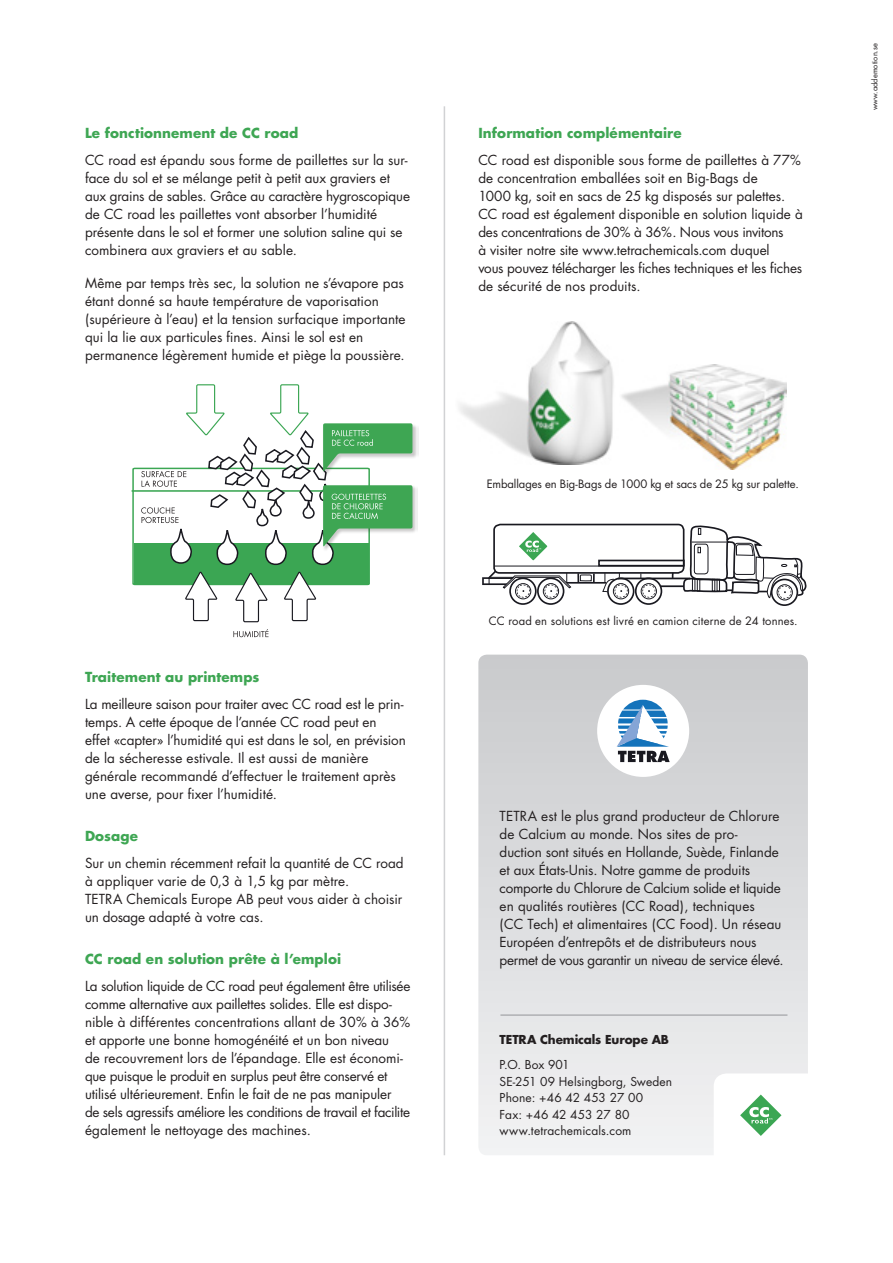
<style>
.page{position:relative;width:893px;height:1263px;background:#fff}
.page>*{position:absolute;margin:0;border:0;box-sizing:border-box;transform-origin:0 0}
.t1{font:13.5px/18px "Futura";letter-spacing:-.005em;color:#231f20}
.t2{font:700 13.5px "Futura";letter-spacing:.005em;color:#3ea653}
.t3{font:12px "Futura";letter-spacing:.01em;color:#231f20}
.t4{font:700 12px "Futura";letter-spacing:-.01em;color:#231f20}
.t5{font:11.25px "Futura";color:#231f20}
.t6{font:7.5px "Futura";color:#231f20}
</style>
<div class="page">
<div style="left:771px;top:579px;width:27px;height:27px;border:2px solid #191920;border-radius:50%"></div>
<div style="left:777px;top:584px;width:16px;height:16px;border:1px solid #191920;border-radius:50%"></div>
<div style="left:635px;top:577px;width:27px;height:28px;border:2px solid #191920;border-radius:50%"></div>
<div style="left:607px;top:577px;width:27px;height:28px;border:2px solid #191920;border-radius:50%"></div>
<div style="left:537px;top:577px;width:27px;height:28px;border:2px solid #191920;border-radius:50%"></div>
<div style="left:509px;top:577px;width:28px;height:28px;border:2px solid #191920;border-radius:50%"></div>
<svg style="left:482px;top:523px;width:325px;height:76px"></svg>
<img style="left:459px;top:322px;width:155px;height:143px">
<img style="left:621px;top:364px;width:165px;height:105px">
<hr style="left:444px;top:106px;width:1px;height:1049px;background:#d1d2d4">
<div style="left:478px;top:655px;width:330px;height:500px;background:linear-gradient(to bottom,#c9cacc,#f2f2f3);border-radius:9px"></div>
<hr style="left:500px;top:1015px;width:287px;height:1px;background:#939598">
<div style="left:597px;top:685px;width:92px;height:92px;background:#fff;border-radius:50%"></div>
<svg style="left:617px;top:700px;width:53px;height:62px"></svg>
<div style="left:714px;top:1073px;width:111px;height:100px;background:#fff;border-radius:13px"></div>
<svg style="left:740px;top:1094px;width:41px;height:42px"></svg>
<svg style="left:233px;top:629px;width:35px;height:8px"></svg>
<div style="left:322px;top:484px;width:96px;height:67px;background:#231f20;opacity:.25"></div>
<div style="left:322px;top:422px;width:96px;height:54px;background:#231f20;opacity:.25"></div>
<svg style="left:132px;top:384px;width:280px;height:238px"></svg>
<p class="t2" style="left:85px;top:124px;width:215px">Le fonctionnement de CC road</p>
<p class="t1" style="left:85px;top:152px;width:324px">CC road est épandu sous forme de paillettes sur la sur-</p>
<p class="t1" style="left:85px;top:170px;width:307px">face du sol et se mélange petit à petit aux graviers et</p>
<p class="t1" style="left:85px;top:188px;width:326px">aux grains de sables. Grâce au caractère hygroscopique de CC road les paillettes vont absorber l’humidité présente dans le sol et former une solution saline qui se combinera aux graviers et au sable.</p>
<p class="t1" style="left:85px;top:275px;width:322px">Même par temps très sec, la solution ne s’évapore pas étant donné sa haute température de vaporisation (supérieure à l’eau) et la tension surfacique importante qui la lie aux particules fines. Ainsi le sol est en permanence légèrement humide et piège la poussière.</p>
<p class="t2" style="left:85px;top:668px;width:176px">Traitement au printemps</p>
<p class="t1" style="left:85px;top:695px;width:320px">La meilleure saison pour traiter avec CC road est le prin-</p>
<p class="t1" style="left:85px;top:713px;width:293px">temps. A cette époque de l’année CC road peut en</p>
<p class="t1" style="left:85px;top:731px;width:322px">effet «capter» l’humidité qui est dans le sol, en prévision de la sécheresse estivale. Il est aussi de manière générale recommandé d’effectuer le traitement après une averse, pour fixer l’humidité.</p>
<p class="t2" style="left:85px;top:827px;width:54px">Dosage</p>
<p class="t1" style="left:85px;top:854px;width:320px">Sur un chemin récemment refait la quantité de CC road à appliquer varie de 0,3 à 1,5 kg par mètre.</p>
<p class="t1" style="left:85px;top:890px;width:15px">Tetra</p>
<p class="t1" style="left:85px;top:890px;width:319px;text-indent:42px">Chemicals Europe AB peut vous aider à choisir un dosage adapté à votre cas.</p>
<p class="t2" style="left:85px;top:950px;width:258px">CC road en solution prête à l’emploi</p>
<p class="t1" style="left:85px;top:977px;width:327px">La solution liquide de CC road peut également être utilisée comme alternative aux paillettes solides. Elle est dispo&shy;nible à différentes concentrations allant de 30% à 36% et apporte une bonne homogénéité et un bon niveau</p>
<p class="t1" style="left:85px;top:1049px;width:320px">de recouvrement lors de l’épandage. Elle est économi&shy;que puisque le produit en surplus peut être conservé et utilisé ultérieurement. Enfin le fait de ne pas manipuler</p>
<p class="t1" style="left:85px;top:1103px;width:326px">de sels agressifs améliore les conditions de travail et facilite également le nettoyage des machines.</p>
<p class="t2" style="left:478px;top:124px;width:205px">Information complémentaire</p>
<p class="t1" style="left:478px;top:152px;width:324px">CC road est disponible sous forme de paillettes à 77% de concentration emballées soit en Big-Bags de</p>
<p class="t1" style="left:478px;top:188px;width:308px">1000 kg, soit en sacs de 25 kg disposés sur palettes.</p>
<p class="t1" style="left:478px;top:206px;width:326px">CC road est également disponible en solution liquide à des concentrations de 30% à 36%. Nous vous invitons</p>
<p class="t1" style="left:478px;top:242px;width:293px">à visiter notre site www.tetrachemicals.com duquel</p>
<p class="t1" style="left:478px;top:260px;width:325px">vous pouvez télécharger les fiches techniques et les fiches de sécurité de nos produits.</p>
<p class="t5" style="left:487px;top:477px;width:313px">Emballages en Big-Bags de 1000 kg et sacs de 25 kg sur palette.</p>
<p class="t5" style="left:489px;top:614px;width:310px">CC road en solutions est livré en camion citerne de 24 tonnes.</p>
<p class="t1" style="left:500px;top:807px;width:281px">TETRA est le plus grand producteur de Chlorure de Calcium au monde. Nos sites de pro-</p>
<p class="t1" style="left:500px;top:843px;width:283px">duction sont situés en Hollande, Suède, Finlande et aux États-Unis. Notre gamme de produits comporte du Chlorure de Calcium solide et liquide en qualités routières (CC Road), techniques</p>
<p class="t1" style="left:500px;top:915px;width:285px">(CC Tech) et alimentaires (CC Food). Un réseau<br>Européen d’entrepôts et de distributeurs nous permet de vous garantir un niveau de service élevé.</p>
<p class="t4" style="left:500px;top:1031px;width:8px">TETR</p>
<p class="t4" style="left:527px;top:1031px;width:143px">A Chemicals Europe AB</p>
<p class="t3" style="left:500px;top:1057px;width:71px">P.O. Box 901</p>
<p class="t3" style="left:500px;top:1073px;width:174px">SE-251 09 Helsingborg, Sweden</p>
<p class="t3" style="left:500px;top:1090px;width:145px">Phone: +46 42 453 27 00</p>
<p class="t3" style="left:500px;top:1106px;width:131px">Fax: +46 42 453 27 80</p>
<p class="t3" style="left:500px;top:1123px;width:133px">www.tetrachemicals.com</p>
<p class="t6" style="left:870px;top:110px;width:68px;rotate:-90deg">www.addemotion.se</p>
</div>
